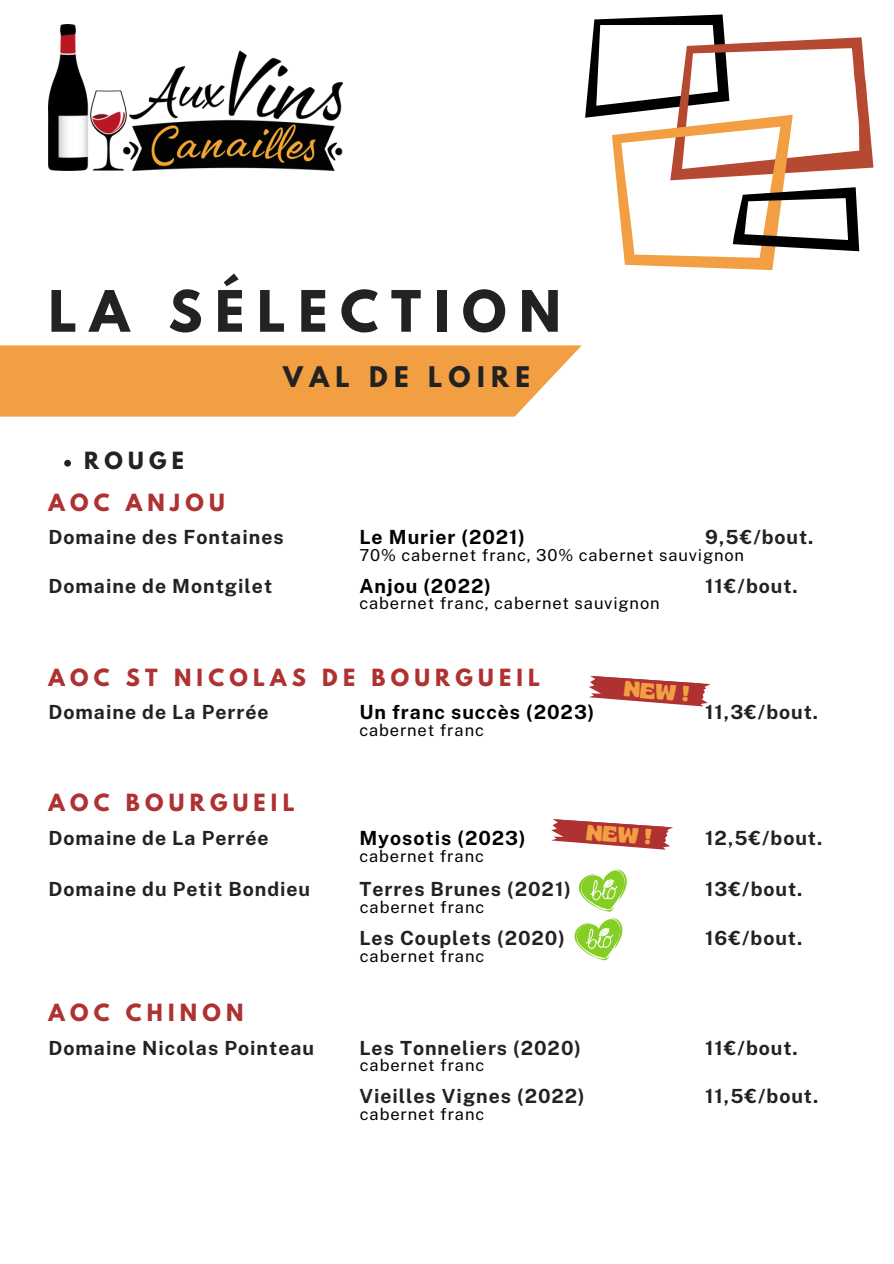
<style>
.page{position:relative;width:894px;height:1264px;background:#fff}
.page>*{position:absolute;margin:0;border:0;box-sizing:border-box;transform-origin:0 0}
.t1{font:700 50.55px "League Spartan";letter-spacing:.25em;color:#222}
.t2{font:700 25.2px "League Spartan";letter-spacing:.25em;color:#222}
.t3{font:700 21.9px "Gliker";color:#f29f43}
.t4{font:700 21px "League Spartan";letter-spacing:.25em;color:#af3131}
.t5{font:700 21px "League Spartan";letter-spacing:.25em;color:#222}
.t6{font:700 19.5px "Public Sans";letter-spacing:.05em;color:#222}
.t7{font:700 19.5px "Public Sans";letter-spacing:.05em;color:#000}
.t8{font:16.5px "Public Sans";letter-spacing:.05em;color:#000}
</style>
<div class="page">
<svg style="left:585px;top:14px;width:288px;height:256px"></svg>
<img style="left:48px;top:24px;width:294px;height:146px">
<div style="left:0;top:345px;width:581px;height:71px;background:#f29f43"></div>
<svg style="left:64px;top:460px;width:7px;height:6px"></svg>
<svg style="left:578px;top:869px;width:49px;height:42px"></svg>
<svg style="left:574px;top:918px;width:49px;height:42px"></svg>
<svg style="left:589px;top:676px;width:121px;height:30px"></svg>
<svg style="left:551px;top:819px;width:121px;height:30px"></svg>
<h1 class="t1" style="left:48px;top:286px;width:513px">LA SÉLECTION</h1>
<h2 class="t5" style="left:84px;top:450px;width:101px">ROUGE</h2>
<h3 class="t4" style="left:48px;top:492px;width:178px">AOC ANJOU</h3>
<p class="t2" style="left:283px;top:364px;width:248px">VAL DE LOIRE</p>
<p class="t6" style="left:48px;top:526px;width:237px">Domaine des Fontaines</p>
<p class="t7" style="left:359px;top:526px;width:167px">Le Murier (2021)</p>
<h3 class="t6" style="left:705px;top:526px;width:110px">9,5€/bout.</h3>
<h5 class="t8" style="left:359px;top:545px;width:386px">70% cabernet franc, 30% cabernet sauvignon</h5>
<h5 class="t6" style="left:48px;top:574px;width:225px">Domaine de Montgilet</h5>
<p class="t7" style="left:359px;top:574px;width:133px">Anjou (2022)</p>
<h5 class="t6" style="left:705px;top:574px;width:94px">11€/bout.</h5>
<p class="t8" style="left:359px;top:593px;width:301px">cabernet franc, cabernet sauvignon</p>
<p class="t4" style="left:48px;top:666px;width:493px">AOC ST NICOLAS DE BOURGUEIL</p>
<h5 class="t6" style="left:48px;top:700px;width:221px">Domaine de La Perrée</h5>
<p class="t7" style="left:359px;top:700px;width:236px">Un franc succès (2023)</p>
<h5 class="t6" style="left:705px;top:700px;width:114px">11,3€/bout.</h5>
<h3 class="t8" style="left:359px;top:720px;width:126px">cabernet franc</h3>
<h5 class="t3" style="left:625px;top:674px;width:67px;rotate:5deg">NEW !</h5>
<h3 class="t4" style="left:48px;top:792px;width:247px">AOC BOURGUEIL</h3>
<h5 class="t3" style="left:587px;top:817px;width:67px;rotate:5deg">NEW !</h5>
<h5 class="t6" style="left:48px;top:826px;width:221px">Domaine de La Perrée</h5>
<h5 class="t7" style="left:359px;top:826px;width:168px">Myosotis (2023)</h5>
<h5 class="t6" style="left:705px;top:826px;width:118px">12,5€/bout.</h5>
<p class="t8" style="left:359px;top:846px;width:126px">cabernet franc</p>
<p class="t6" style="left:48px;top:877px;width:263px">Domaine du Petit Bondieu</p>
<h5 class="t6" style="left:359px;top:878px;width:213px">Terres Brunes (2021)</h5>
<h5 class="t6" style="left:705px;top:878px;width:99px">13€/bout.</h5>
<h5 class="t8" style="left:360px;top:897px;width:126px">cabernet franc</h5>
<p class="t6" style="left:359px;top:926px;width:207px">Les Couplets (2020)</p>
<h5 class="t6" style="left:705px;top:926px;width:98px">16€/bout.</h5>
<h5 class="t8" style="left:360px;top:946px;width:126px">cabernet franc</h5>
<h5 class="t4" style="left:48px;top:1002px;width:196px">AOC CHINON</h5>
<p class="t6" style="left:48px;top:1036px;width:267px">Domaine Nicolas Pointeau</p>
<h3 class="t6" style="left:359px;top:1036px;width:223px">Les Tonneliers (2020)</h3>
<h3 class="t6" style="left:705px;top:1036px;width:94px">11€/bout.</h3>
<p class="t8" style="left:360px;top:1055px;width:126px">cabernet franc</p>
<h5 class="t6" style="left:359px;top:1084px;width:227px">Vieilles Vignes (2022)</h5>
<h5 class="t6" style="left:705px;top:1084px;width:114px">11,5€/bout.</h5>
<h5 class="t8" style="left:360px;top:1104px;width:126px">cabernet franc</h5>
</div>
